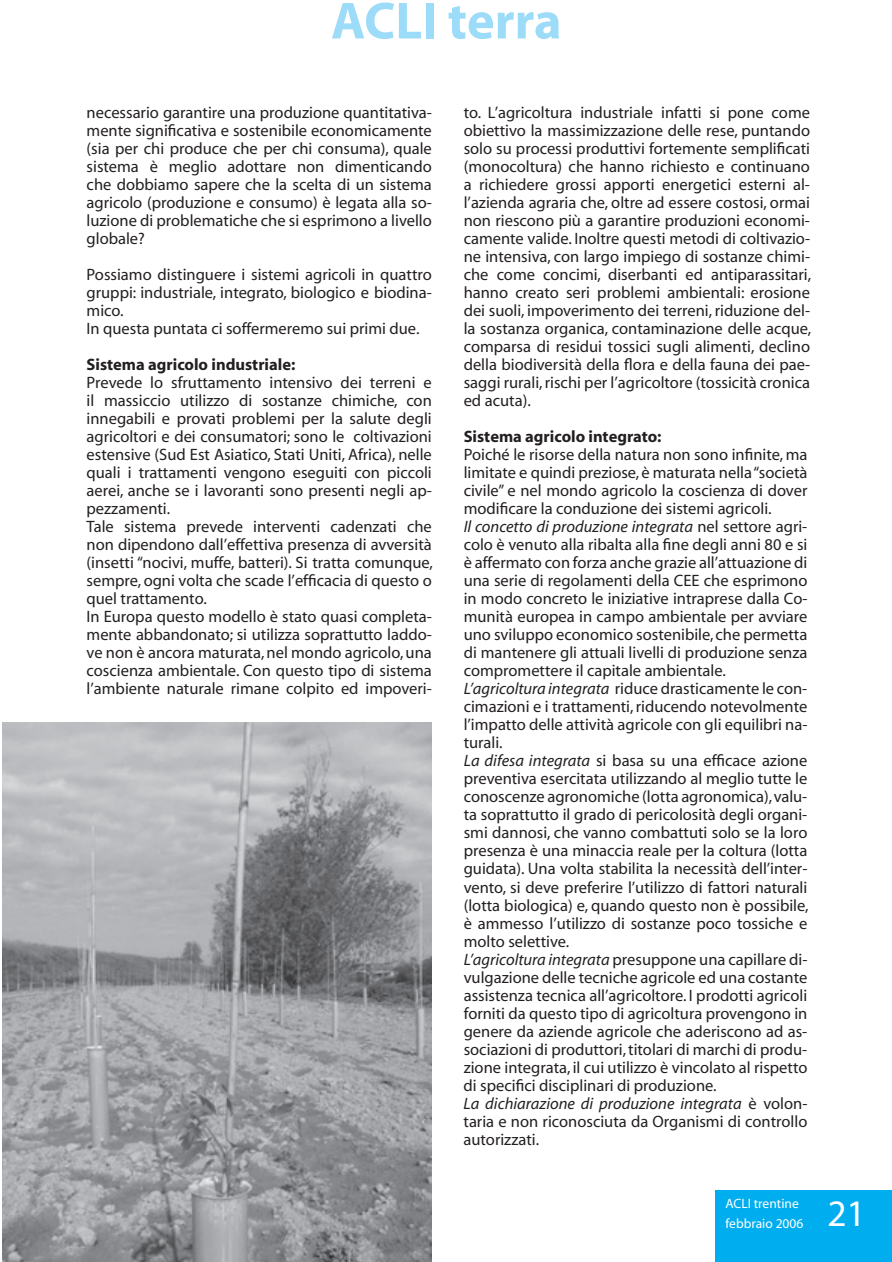
<style>
.page{position:relative;width:892px;height:1262px;background:#fff}
.page>*{position:absolute;margin:0;border:0;box-sizing:border-box;transform-origin:0 0}
.t1{font:700 52.5px "Myriad";color:#9cdcf8}
.t2{font:37.5px "Myriad";color:#fff}
.t3{font:16.5px/18px "Myriad";color:#231f20}
.t4{font:700 16.5px "Myriad";color:#231f20}
.t5{font:13.5px/19.5px "Myriad";color:#fff}
.s1{font-style:italic}
</style>
<div class="page">
<div style="left:715px;top:1190px;width:176px;height:71px;background:#00aeef"></div>
<img style="left:3px;top:722px;width:428px;height:539px">
<h1 class="t1" style="left:331px;top:1px;width:232px">ACLI terra</h1>
<p class="t3" style="left:87px;top:105px;width:347px;text-align:justify">necessario garantire una produzione quantitativa&shy;mente significativa e sostenibile economicamente (sia per chi produce che per chi consuma), quale sistema è meglio adottare non dimenticando che dobbiamo sapere che la scelta di un sistema agricolo (produzione e consumo) è legata alla so&shy;luzione di problematiche che si esprimono a livello globale?</p>
<p class="t3" style="left:87px;top:267px;width:347px">Possiamo distinguere i sistemi agricoli in quattro gruppi: industriale, integrato, biologico e biodina&shy;mico.<br>In questa puntata ci soffermeremo sui primi due.</p>
<p class="t4" style="left:87px;top:358px;width:210px">Sistema agricolo industriale:</p>
<p class="t3" style="left:87px;top:375px;width:348px">Prevede lo sfruttamento intensivo dei terreni e il massiccio utilizzo di sostanze chimiche, con innegabili e provati problemi per la salute degli agricoltori e dei consumatori; sono le coltivazioni estensive (Sud Est Asiatico, Stati Uniti, Africa), nelle quali i trattamenti vengono eseguiti con piccoli aerei, anche se i lavoranti sono presenti negli ap&shy;pezzamenti.<br>Tale sistema prevede interventi cadenzati che non dipendono dall’effettiva presenza di avversità (insetti “nocivi, muffe, batteri). Si tratta comunque, sempre, ogni volta che scade l’efficacia di questo o quel trattamento.<br>In Europa questo modello è stato quasi completa&shy;mente abbandonato; si utilizza soprattutto laddo&shy;ve non è ancora maturata, nel mondo agricolo, una coscienza ambientale. Con questo tipo di sistema l’ambiente naturale rimane colpito ed impoveri-</p>
<p class="t3" style="left:463px;top:105px;width:349px;text-align:justify">to. L’agricoltura industriale infatti si pone come obiettivo la massimizzazione delle rese, puntando solo su processi produttivi fortemente semplificati (monocoltura) che hanno richiesto e continuano a richiedere grossi apporti energetici esterni al&shy;l’azienda agraria che, oltre ad essere costosi, ormai non riescono più a garantire produzioni economi&shy;camente valide. Inoltre questi metodi di coltivazio&shy;ne intensiva, con largo impiego di sostanze chimi&shy;che come concimi, diserbanti ed antiparassitari, hanno creato seri problemi ambientali: erosione dei suoli, impoverimento dei terreni, riduzione del&shy;la sostanza organica, contaminazione delle acque, comparsa di residui tossici sugli alimenti, declino della biodiversità della flora e della fauna dei pae&shy;saggi rurali, rischi per l’agricoltore (tossicità cronica ed acuta).</p>
<p class="t4" style="left:463px;top:430px;width:199px">Sistema agricolo integrato:</p>
<p class="t3" style="left:463px;top:447px;width:346px">Poiché le risorse della natura non sono infinite, ma limitate e quindi preziose, è maturata nella “società civile” e nel mondo agricolo la coscienza di dover modificare la conduzione dei sistemi agricoli.<br><span class="s1">Il concetto di produzione integrata</span> nel settore agri&shy;colo è venuto alla ribalta alla fine degli anni 80 e si è affermato con forza anche grazie all’attuazione di una serie di regolamenti della CEE che esprimono in modo concreto le iniziative intraprese dalla Co&shy;munità europea in campo ambientale per avviare uno sviluppo economico sostenibile, che permetta di mantenere gli attuali livelli di produzione senza compromettere il capitale ambientale.<br><span class="s1">L’agricoltura integrata</span> riduce drasticamente le con&shy;cimazioni e i trattamenti, riducendo notevolmente l’impatto delle attività agricole con gli equilibri na&shy;turali.<br><span class="s1">La difesa integrata</span> si basa su una efficace azione preventiva esercitata utilizzando al meglio tutte le conoscenze agronomiche (lotta agronomica), valu&shy;ta soprattutto il grado di pericolosità degli organi&shy;smi dannosi, che vanno combattuti solo se la loro presenza è una minaccia reale per la coltura (lotta guidata). Una volta stabilita la necessità dell’inter&shy;vento, si deve preferire l’utilizzo di fattori naturali (lotta biologica) e, quando questo non è possibile, è ammesso l’utilizzo di sostanze poco tossiche e molto selettive.<br><span class="s1">L’agricoltura integrata</span> presuppone una capillare di&shy;vulgazione delle tecniche agricole ed una costante assistenza tecnica all’agricoltore. I prodotti agricoli forniti da questo tipo di agricoltura provengono in genere da aziende agricole che aderiscono ad as&shy;sociazioni di produttori, titolari di marchi di produ&shy;zione integrata, il cui utilizzo è vincolato al rispetto di specifici disciplinari di produzione.<br><span class="s1">La dichiarazione di produzione integrata</span> è volon&shy;taria e non riconosciuta da Organismi di controllo autorizzati.</p>
<p class="t5" style="left:725px;top:1194px;width:79px">ACLI trentine febbraio 2006</p>
<h2 class="t2" style="left:827px;top:1199px;width:40px">21</h2>
</div>
